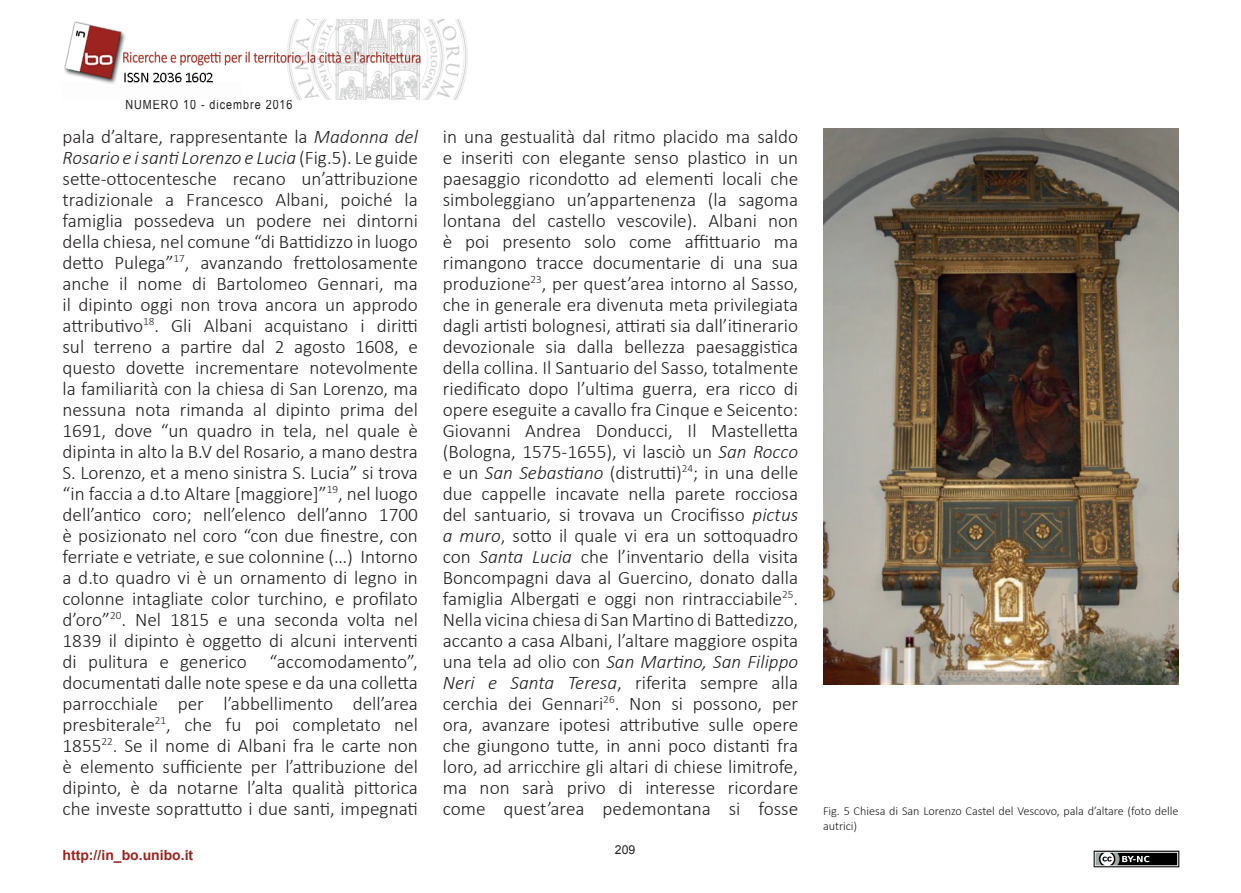
<style>
.page{position:relative;width:1241px;height:893px;background:#fff}
.page>*{position:absolute;margin:0;border:0;box-sizing:border-box;transform-origin:0 0}
.t1{font:300 19.25px/21px "Calibri";color:#231f20;text-align:justify}
.t2{font:700 14px "Arial";color:#9c231f}
.t3{font:13.12px "Arial Narrow";letter-spacing:.075em;color:#231f20}
.t4{font:300 12.25px/15.8px "Calibri";letter-spacing:-.005em;color:#231f20}
.t5{font:12.25px "Arial";color:#231f20}
.s1{font-style:italic}
</style>
<div class="page">
<img style="left:64px;top:19px;width:404px;height:80px">
<img style="left:1093px;top:850px;width:86px;height:17px">
<img style="left:823px;top:128px;width:355px;height:557px">
<p class="t3" style="left:125px;top:95px;width:169px">NUMERO 10 - dicembre 2016</p>
<p class="t1" style="left:62px;top:125px;width:357px">pala d’altare, rappresentante la <span class="s1">Madonna del Rosario e i santi Lorenzo e Lucia</span> (Fig.5). Le guide sette-ottocentesche recano un’attribuzione tradizionale a Francesco Albani, poiché la famiglia possedeva un podere nei dintorni della chiesa, nel comune “di Battidizzo in luogo detto Pulega”<sup>17</sup>, avanzando frettolosamente anche il nome di Bartolomeo Gennari, ma il dipinto oggi non trova ancora un approdo attributivo<sup>18</sup>. Gli Albani acquistano i diritti sul terreno a partire dal 2 agosto 1608, e questo dovette incrementare notevolmente la familiarità con la chiesa di San Lorenzo, ma nessuna nota rimanda al dipinto prima del 1691, dove “un quadro in tela, nel quale è dipinta in alto la B.V del Rosario, a mano destra S. Lorenzo, et a meno sinistra S. Lucia” si trova “in faccia a d.to Altare [maggiore]”<sup>19</sup>, nel luogo dell’antico coro; nell’elenco dell’anno 1700 è posizionato nel coro “con due finestre, con ferriate e vetriate, e sue colonnine (…) Intorno a d.to quadro vi è un ornamento di legno in colonne intagliate color turchino, e profilato d’oro”<sup>20</sup>. Nel 1815 e una seconda volta nel 1839 il dipinto è oggetto di alcuni interventi di pulitura e generico “accomodamento”, documentati dalle note spese e da una colletta parrocchiale per l’abbellimento dell’area presbiterale<sup>21</sup>, che fu poi completato nel 1855<sup>22</sup>. Se il nome di Albani fra le carte non è elemento sufficiente per l’attribuzione del dipinto, è da notarne l’alta qualità pittorica che investe soprattutto i due santi, impegnati</p>
<p class="t1" style="left:442px;top:126px;width:357px">in una gestualità dal ritmo placido ma saldo e inseriti con elegante senso plastico in un paesaggio ricondotto ad elementi locali che simboleggiano un’appartenenza (la sagoma lontana del castello vescovile). Albani non è poi presento solo come affittuario ma rimangono tracce documentarie di una sua produzione<sup>23</sup>, per quest’area intorno al Sasso, che in generale era divenuta meta privilegiata dagli artisti bolognesi, attirati sia dall’itinerario devozionale sia dalla bellezza paesaggistica della collina. Il Santuario del Sasso, totalmente riedificato dopo l’ultima guerra, era ricco di opere eseguite a cavallo fra Cinque e Seicento:<br>Giovanni Andrea Donducci, Il Mastelletta (Bologna, 1575-1655), vi lasciò un <span class="s1">San Rocco </span>e un <span class="s1">San Sebastiano</span> (distrutti)<sup>24</sup>; in una delle due cappelle incavate nella parete rocciosa del santuario, si trovava un Crocifisso <span class="s1">pictus a muro</span>, sotto il quale vi era un sottoquadro con <span class="s1">Santa Lucia</span> che l’inventario della visita Boncompagni dava al Guercino, donato dalla famiglia Albergati e oggi non rintracciabile<sup>25</sup>.<br>Nella vicina chiesa di San Martino di Battedizzo, accanto a casa Albani, l’altare maggiore ospita una tela ad olio con <span class="s1">San Martino, San Filippo Neri e Santa Teresa</span>, riferita sempre alla cerchia dei Gennari<sup>26</sup>. Non si possono, per ora, avanzare ipotesi attributive sulle opere che giungono tutte, in anni poco distanti fra loro, ad arricchire gli altari di chiese limitrofe, ma non sarà privo di interesse ricordare come quest’area pedemontana si fosse</p>
<p class="t2" style="left:63px;top:845px;width:132px">http://in_bo.unibo.it</p>
<p class="t5" style="left:615px;top:842px;width:22px">209</p>
<p class="t4" style="left:822px;top:802px;width:357px">Fig. 5 Chiesa di San Lorenzo Castel del Vescovo, pala d’altare (foto delle autrici)</p>
</div>
